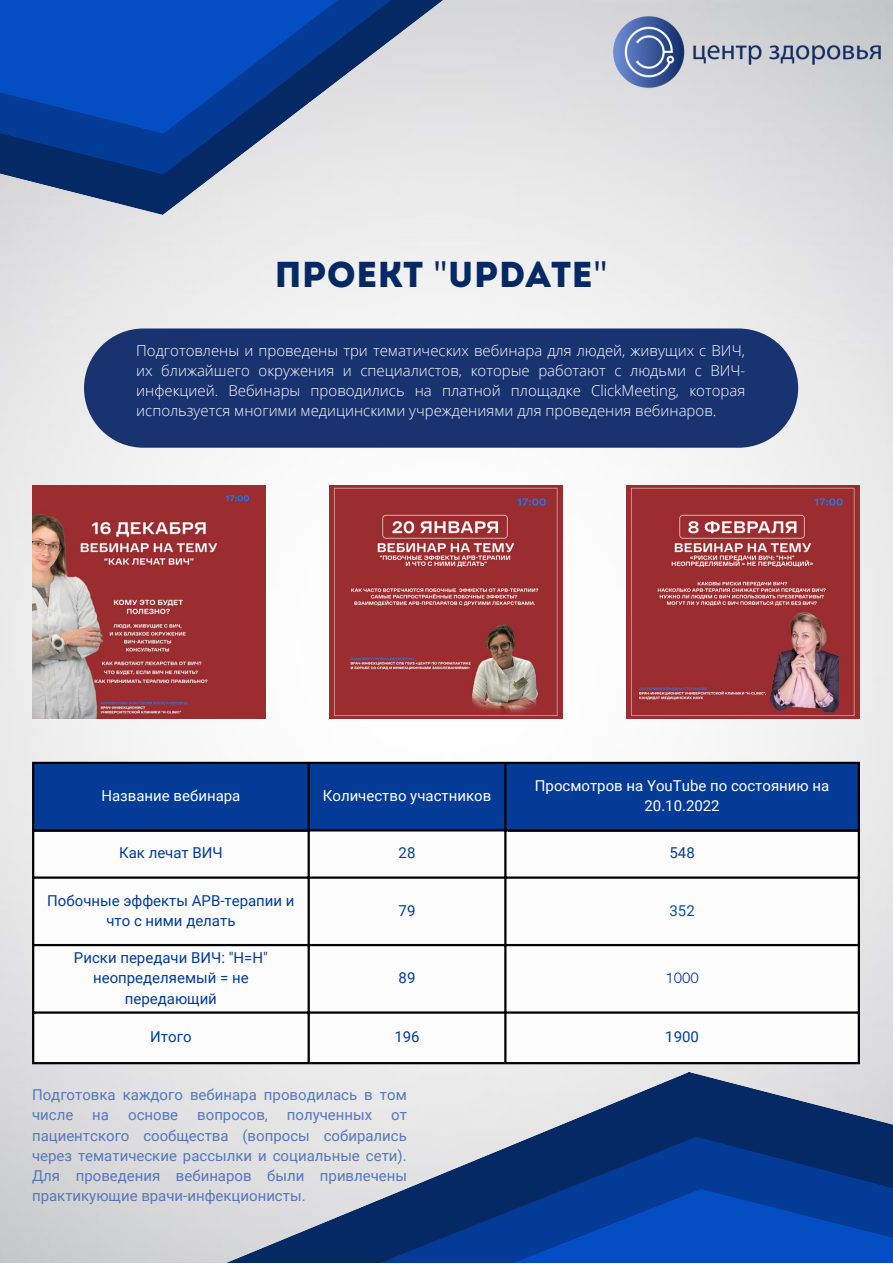
<style>
.page{position:relative;width:893px;height:1264px;background:#fff}
.page>*{position:absolute;margin:0;border:0;box-sizing:border-box;transform-origin:0 0}
.t1{font:36px "Intro";color:#052964}
.t2{font:300 15px/20px "Open Sans";color:#fff;text-align:justify}
.t3{font:15px/20.2px "Roboto";color:#5877bc}
.t4{font:15px/20.2px "Roboto";color:#033b96;text-align:center}
.t5{font:15px/20.2px "Roboto";color:#fff;text-align:center}
.t6{font:300 15px "HK Grotesk";color:#033b96}
.t7{font:15px "Roboto";color:#044dc2}
.s1{font-family:"Noto Sans"}
</style>
<div class="page">
<img style="left:0;top:0;width:892px;height:1262px">
<div style="left:249px;top:174px;width:200px;height:41px;background:#e9e9e9"></div>
<svg style="left:0;top:175px;width:249px;height:40px;background:#8493ac"></svg>
<div style="left:249px;top:133px;width:201px;height:41px;background:#e6e6e6"></div>
<svg style="left:0;top:133px;width:249px;height:42px;background:#0d387f"></svg>
<svg style="left:0;top:0;width:450px;height:133px;background:#3164b5"></svg>
<svg style="left:4px;top:1071px;width:888px;height:191px;background:#d6d8dc"></svg>
<img style="left:596px;top:0;width:296px;height:105px">
<svg style="left:22px;top:1089px;width:870px;height:173px;background:#a9b2c1"></svg>
<svg style="left:71px;top:1136px;width:483px;height:126px;background:#bec3cd"></svg>
<svg style="left:554px;top:1136px;width:338px;height:126px;background:#04327e"></svg>
<svg style="left:138px;top:1188px;width:739px;height:74px;background:#3762a8"></svg>
<div style="left:84px;top:328px;width:714px;height:119px;background:#183370"></div>
<img style="left:32px;top:486px;width:233px;height:232px">
<img style="left:329px;top:486px;width:233px;height:232px">
<img style="left:626px;top:486px;width:233px;height:232px">
<div style="left:34px;top:761px;width:274px;height:70px;background:#033b96"></div>
<div style="left:308px;top:761px;width:199px;height:69px;background:#033b96"></div>
<div style="left:507px;top:761px;width:352px;height:70px;background:#033b96"></div>
<div style="left:34px;top:831px;width:825px;height:232px;background:#fdfdfe"></div>
<hr style="left:32px;top:764px;width:2px;height:298px;background:#000">
<hr style="left:307px;top:764px;width:3px;height:298px;background:#000">
<hr style="left:504px;top:764px;width:2px;height:298px;background:#000">
<hr style="left:857px;top:764px;width:2px;height:298px;background:#000">
<hr style="left:32px;top:761px;width:827px;height:3px;background:#000">
<hr style="left:32px;top:829px;width:827px;height:2px;background:#000">
<hr style="left:32px;top:876px;width:827px;height:2px;background:#000">
<hr style="left:32px;top:944px;width:827px;height:2px;background:#000">
<hr style="left:32px;top:1011px;width:827px;height:2px;background:#000">
<hr style="left:32px;top:1062px;width:827px;height:2px;background:#000">
<h1 class="t1" style="left:274px;top:260px;width:335px">Проект <span class="s1">"</span>Update<span class="s1">"</span></h1>
<p class="t2" style="left:136px;top:340px;width:610px">Подготовлены и проведены три тематических вебинара для людей, живущих с ВИЧ, их ближайшего окружения и специалистов, которые работают с людьми с ВИЧ&shy;инфекцией. Вебинары проводились на платной площадке CliсkMeeting, которая используется многими медицинскими учреждениями для проведения вебинаров.</p>
<p class="t5" style="left:101px;top:786px;width:140px">Название вебинара</p>
<p class="t5" style="left:323px;top:786px;width:170px">Количество участников</p>
<p class="t5" style="left:535px;top:775px;width:296px">Просмотров на YouTube по состоянию на<br>20.10.2022</p>
<p class="t4" style="left:119px;top:843px;width:105px">Как лечат ВИЧ</p>
<p class="t4" style="left:398px;top:843px;width:18px">28</p>
<p class="t4" style="left:669px;top:843px;width:27px">548</p>
<p class="t4" style="left:47px;top:890px;width:249px">Побочные эффекты АРВ-терапии и что с ними делать</p>
<p class="t4" style="left:398px;top:900px;width:18px">79</p>
<p class="t7" style="left:669px;top:901px;width:27px">352</p>
<p class="t4" style="left:74px;top:947px;width:195px">Риски передачи ВИЧ: "Н=Н" неопределяемый = не передающий</p>
<p class="t4" style="left:398px;top:968px;width:18px">89</p>
<p class="t6" style="left:665px;top:969px;width:35px">1000</p>
<p class="t4" style="left:150px;top:1026px;width:43px">Итого</p>
<p class="t4" style="left:394px;top:1026px;width:27px">196</p>
<p class="t4" style="left:665px;top:1026px;width:35px">1900</p>
<p class="t3" style="left:32px;top:1084px;width:376px">Подготовка каждого вебинара проводилась в том числе</p>
<p class="t3" style="left:32px;top:1105px;width:376px;text-align:justify;text-indent:359px">от пациентского сообщества (вопросы собирались через тематические рассылки и социальные сети).<br>Для проведения вебинаров были привлечены практикующие врачи-инфекционисты.</p>
<p class="t3" style="left:92px;top:1105px;width:18px">на</p>
<p class="t3" style="left:128px;top:1105px;width:52px">основе</p>
<p class="t3" style="left:197px;top:1105px;width:72px">вопросов,</p>
<p class="t3" style="left:287px;top:1105px;width:87px">полученных</p>
</div>
